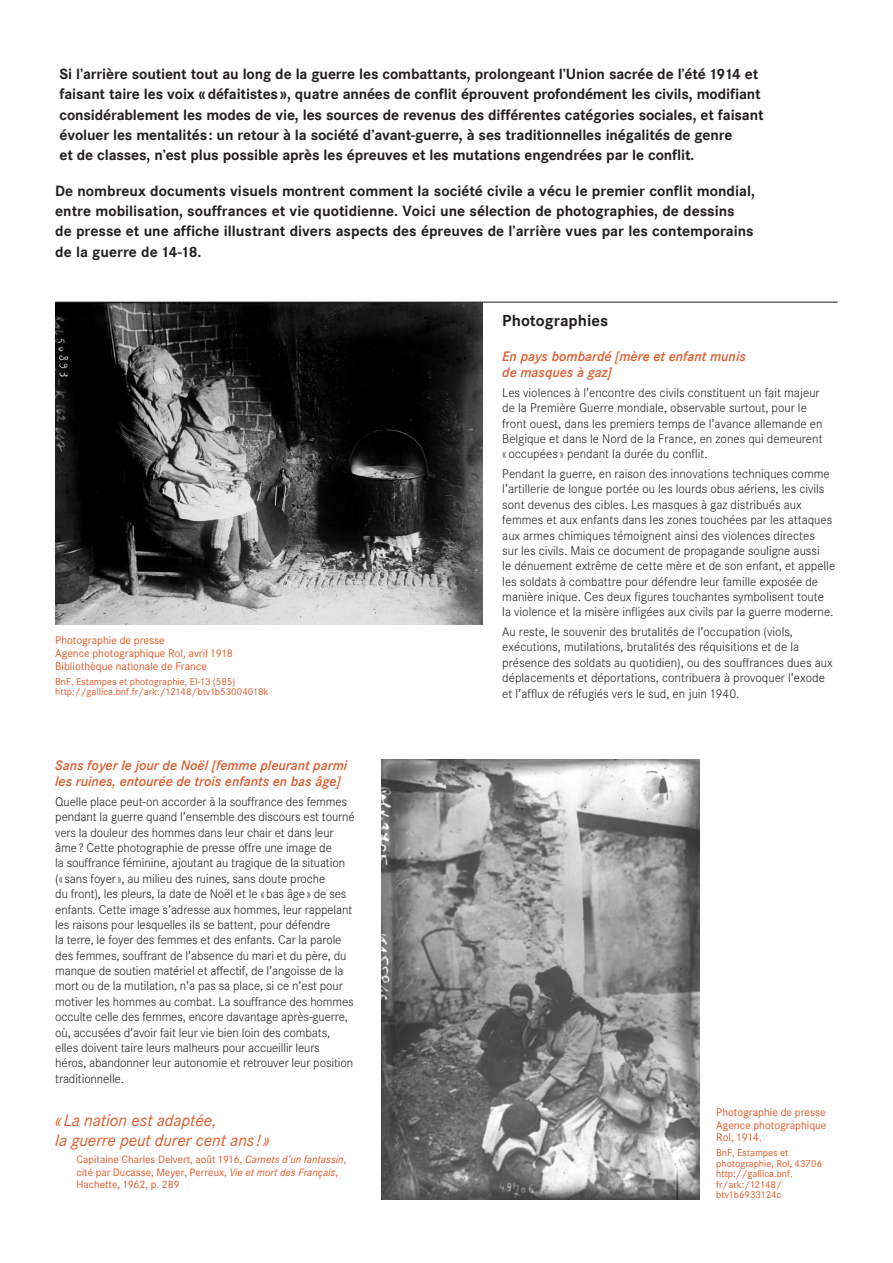
<style>
.page{position:relative;width:893px;height:1263px;background:#fff}
.page>*{position:absolute;margin:0;border:0;box-sizing:border-box;transform-origin:0 0}
.citation{font:italic 16.5px/19.5px "Corporate SBQ3";color:#dd5827}
.titre_page{font:700 15.75px "Corporate SBQ3";color:#231f20}
.chapeau{font:700 14.7px/20.2px "Corporate SBQ3";letter-spacing:-.01em;color:#231f20}
.légende{font:italic 500 13.5px/16.5px "Corporate SBQ3";color:#dd5827}
.texte_courant{font:300 12.3px/15.3px "Corporate SBQ3";color:#231f20}
.légende-2{font:10.8px/12.8px "Corporate SBQ3";color:#dd5827}
.citation_reférence{font:10.5px/12.8px "Corporate SBQ3";color:#dd5827}
.lien_Gallica{font:9.75px/10.5px "Corporate SBQ3";color:#dd5827}
.s1{font-style:italic}
</style>
<div class="page">
<img style="left:381px;top:759px;width:318px;height:440px">
<img style="left:55px;top:303px;width:428px;height:322px">
<hr style="left:55px;top:302px;width:783px;height:1px;background:#231f20">
<p class="chapeau" style="left:60px;top:64px;width:706px">Si l’arrière soutient tout au long de la guerre les combattants, prolongeant l’Union sacrée de l’été 1914 et faisant taire les voix «défaitistes», quatre années de conflit éprouvent profondément les civils, modifiant considérablement les modes de vie, les sources de revenus des différentes catégories sociales, et faisant évoluer les mentalités: un retour à la société d’avant-guerre, à ses traditionnelles inégalités de genre<br>et de classes, n’est plus possible après les épreuves et les mutations engendrées par le conflit.</p>
<p class="chapeau" style="left:55px;top:181px;width:701px">De nombreux documents visuels montrent comment la société civile a vécu le premier conflit mondial, entre mobilisation, souffrances et vie quotidienne. Voici une sélection de photographies, de dessins de presse et une affiche illustrant divers aspects des épreuves de l’arrière vues par les contemporains de la guerre de 14-18.</p>
<p class="légende-2" style="left:55px;top:634px;width:111px">Photographie de presse</p>
<p class="légende-2" style="left:55px;top:647px;width:179px">Agence photographique Rol, avril 1918</p>
<p class="légende-2" style="left:55px;top:660px;width:153px">Bibliothèque nationale de France</p>
<p class="lien_Gallica" style="left:55px;top:676px;width:215px">BnF, Estampes et photographie, EI-13 (585) http://gallica.bnf.fr/ark:/12148/btv1b53004018k</p>
<p class="légende" style="left:55px;top:757px;width:293px">Sans foyer le jour de Noël [femme pleurant parmi les ruines, entourée de trois enfants en bas âge]</p>
<p class="texte_courant" style="left:55px;top:794px;width:301px">Quelle place peut-on accorder à la souffrance des femmes pendant la guerre quand l’ensemble des discours est tourné vers la douleur des hommes dans leur chair et dans leur âme? Cette photographie de presse offre une image de<br>la souffrance féminine, ajoutant au tragique de la situation («sans foyer», au milieu des ruines, sans doute proche<br>du front), les pleurs, la date de Noël et le «bas âge» de ses enfants. Cette image s’adresse aux hommes, leur rappelant les raisons pour lesquelles ils se battent, pour défendre<br>la terre, le foyer des femmes et des enfants. Car la parole des femmes, souffrant de l’absence du mari et du père, du manque de soutien matériel et affectif, de l’angoisse de la mort ou de la mutilation, n’a pas sa place, si ce n’est pour motiver les hommes au combat. La souffrance des hommes occulte celle des femmes, encore davantage après-guerre, où, accusées d’avoir fait leur vie bien loin des combats, elles doivent taire leurs malheurs pour accueillir leurs<br>héros, abandonner leur autonomie et retrouver leur position traditionnelle.</p>
<p class="citation" style="left:55px;top:1111px;width:216px">« La nation est adaptée,<br>la guerre peut durer cent ans !»</p>
<p class="citation_reférence" style="left:77px;top:1153px;width:271px">Capitaine Charles Delvert, août 1916, <span class="s1">Carnets d’un fantassin</span>, cité par Ducasse, Meyer, Perreux, <span class="s1">Vie et mort des Français</span>,<br>Hachette, 1962, p. 289</p>
<p class="titre_page" style="left:502px;top:311px;width:107px">Photographies</p>
<p class="légende" style="left:502px;top:348px;width:245px">En pays bombardé [mère et enfant munis de masques à gaz]</p>
<p class="texte_courant" style="left:502px;top:385px;width:322px">Les violences à l’encontre des civils constituent un fait majeur de la Première Guerre mondiale, observable surtout, pour le front ouest, dans les premiers temps de l’avance allemande en Belgique et dans le Nord de la France, en zones qui demeurent «occupées » pendant la durée du conflit.</p>
<p class="texte_courant" style="left:502px;top:466px;width:334px">Pendant la guerre, en raison des innovations techniques comme l’artillerie de longue portée ou les lourds obus aériens, les civils sont devenus des cibles. Les masques à gaz distribués aux femmes et aux enfants dans les zones touchées par les attaques aux armes chimiques témoignent ainsi des violences directes<br>sur les civils. Mais ce document de propagande souligne aussi<br>le dénuement extrême de cette mère et de son enfant, et appelle les soldats à combattre pour défendre leur famille exposée de manière inique. Ces deux figures touchantes symbolisent toute la violence et la misère infligées aux civils par la guerre moderne.</p>
<p class="texte_courant" style="left:502px;top:624px;width:332px">Au reste, le souvenir des brutalités de l’occupation (viols, exécutions, mutilations, brutalités des réquisitions et de la présence des soldats au quotidien), ou des souffrances dues aux déplacements et déportations, contribuera à provoquer l’exode et l’afflux de réfugiés vers le sud, en juin 1940.</p>
<p class="légende-2" style="left:716px;top:1106px;width:111px">Photographie de presse</p>
<p class="légende-2" style="left:716px;top:1118px;width:112px">Agence photographique<br>Rol, 1914.</p>
<p class="lien_Gallica" style="left:716px;top:1147px;width:107px">BnF, Estampes et photographie, Rol, 43706 http://gallica.bnf. fr/ark:/12148/ btv1b6933124c</p>
</div>
